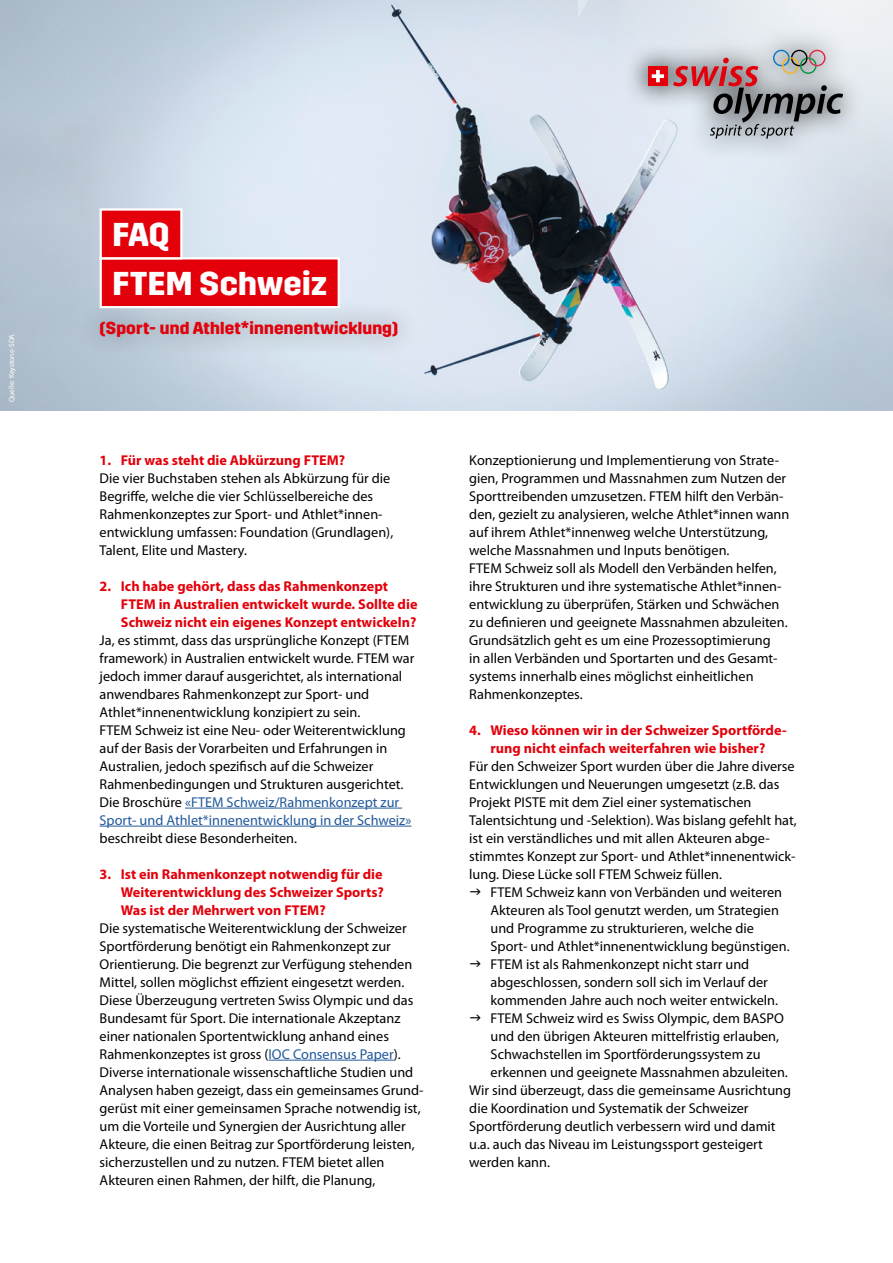
<style>
.page{position:relative;width:893px;height:1263px;background:#fff}
.page>*{position:absolute;margin:0;border:0;box-sizing:border-box;transform-origin:0 0}
.t1{font:700 33px "Trim";letter-spacing:.01em;color:#fff}
.t2{font:700 17.25px "Trim";letter-spacing:.01em;color:#e3000b}
.t3{font:14.25px/18px "Myriad Pro";color:#000}
.t4{font:700 14.25px/18px "Myriad Pro";color:#e3000b;text-align:center}
.t5{font:7.5px "Myriad Pro";color:#fff}
.s1{color:#22599b}
</style>
<div class="page">
<img style="left:0;top:0;width:893px;height:410px">
<hr style="left:185px;top:808px;width:217px;height:1px;background:#22599b">
<hr style="left:100px;top:826px;width:312px;height:1px;background:#22599b">
<hr style="left:269px;top:1060px;width:125px;height:1px;background:#22599b">
<div style="left:101px;top:258px;width:238px;height:49px;background:#e3000b"></div>
<div style="left:100px;top:257px;width:240px;height:51px;border:2px solid #fff"></div>
<div style="left:101px;top:209px;width:80px;height:49px;background:#e3000b"></div>
<div style="left:100px;top:208px;width:83px;height:51px;border:2px solid #fff"></div>
<div style="left:77px;top:299px;width:344px;height:60px;background:#000;opacity:.4"></div>
<svg style="left:578px;top:0;width:315px;height:281px;fill:#dee7f1"></svg>
<svg style="left:625px;top:27px;width:239px;height:132px;fill:#dfe6ee"></svg>
<div style="left:648px;top:66px;width:20px;height:20px;background:#e3000b"></div>
<svg style="left:652px;top:70px;width:12px;height:12px"></svg>
<svg style="left:673px;top:50px;width:170px;height:88px"></svg>
<p class="t5" style="left:8px;top:402px;width:69px;rotate:-90deg">Quelle: Keystone-SDA</p>
<h1 class="t1" style="left:112px;top:216px;width:59px">FAQ</h1>
<h1 class="t1" style="left:112px;top:265px;width:216px">FTEM Schweiz</h1>
<p class="t2" style="left:100px;top:318px;width:300px">(Sport- und Athlet*innenentwicklung)</p>
<p class="t4" style="left:100px;top:451px;width:247px">1. Für was steht die Abkürzung FTEM?</p>
<p class="t3" style="left:100px;top:469px;width:295px">Die vier Buchstaben stehen als Abkürzung für die Begriffe, welche die vier Schlüsselbereiche des Rahmenkonzeptes zur Sport- und Athlet*innen&shy;entwicklung umfassen: Foundation (Grundlagen), Talent, Elite und Mastery.</p>
<p class="t4" style="left:121px;top:577px;width:298px;text-align:left;text-indent:-21px">2. Ich habe gehört, dass das Rahmenkonzept<br>FTEM in Australien entwickelt wurde. Sollte die<br>Schweiz nicht ein eigenes Konzept entwickeln?</p>
<p class="t3" style="left:100px;top:631px;width:316px">Ja, es stimmt, dass das ursprüngliche Konzept (FTEM framework) in Australien entwickelt wurde. FTEM war jedoch immer darauf ausgerichtet, als international anwendbares Rahmenkonzept zur Sport- und Athlet*innenentwicklung konzipiert zu sein.<br>FTEM Schweiz ist eine Neu- oder Weiterentwicklung auf der Basis der Vorarbeiten und Erfahrungen in Australien, jedoch spezifisch auf die Schweizer Rahmenbedingungen und Strukturen ausgerichtet.<br>Die Broschüre <span class="s1">«FTEM Schweiz/Rahmenkonzept zur Sport- und Athlet*innenentwicklung in der Schweiz»</span></p>
<p class="t3" style="left:100px;top:829px;width:199px">beschreibt diese Besonderheiten.</p>
<p class="t4" style="left:121px;top:865px;width:265px;text-align:justify;text-indent:-21px">3. Ist ein Rahmenkonzept notwendig für die Weiterentwicklung des Schweizer Sports?<br>Was ist der Mehrwert von FTEM?</p>
<p class="t3" style="left:100px;top:919px;width:325px">Die systematische Weiterentwicklung der Schweizer Sportförderung benötigt ein Rahmenkonzept zur Orientierung. Die begrenzt zur Verfügung stehenden Mittel, sollen möglichst effizient eingesetzt werden.<br>Diese Überzeugung vertreten Swiss Olympic und das Bundesamt für Sport. Die internationale Akzeptanz einer nationalen Sportentwicklung anhand eines Rahmenkonzeptes ist gross (<span class="s1">IOC Consensus Paper</span>).<br>Diverse internationale wissenschaftliche Studien und Analysen haben gezeigt, dass ein gemeinsames Grund&shy;gerüst mit einer gemeinsamen Sprache notwendig ist, um die Vorteile und Synergien der Ausrichtung aller Akteure, die einen Beitrag zur Sportförderung leisten, sicherzustellen und zu nutzen. FTEM bietet allen Akteuren einen Rahmen, der hilft, die Planung,</p>
<p class="t3" style="left:469px;top:451px;width:322px">Konzeptionierung und Implementierung von Strate&shy;gien, Programmen und Massnahmen zum Nutzen der Sporttreibenden umzusetzen. FTEM hilft den Verbän&shy;den, gezielt zu analysieren, welche Athlet*innen wann auf ihrem Athlet*innenweg welche Unterstützung, welche Massnahmen und Inputs benötigen.<br>FTEM Schweiz soll als Modell den Verbänden helfen, ihre Strukturen und ihre systematische Athlet*innen&shy;entwicklung zu überprüfen, Stärken und Schwächen zu definieren und geeignete Massnahmen abzuleiten.<br>Grundsätzlich geht es um eine Prozessoptimierung<br>in allen Verbänden und Sportarten und des Gesamt&shy;systems innerhalb eines möglichst einheitlichen Rahmenkonzeptes.</p>
<p class="t4" style="left:469px;top:721px;width:319px">4. Wieso können wir in der Schweizer Sportförde&shy;rung nicht einfach weiterfahren wie bisher?</p>
<p class="t3" style="left:469px;top:757px;width:329px">Für den Schweizer Sport wurden über die Jahre diverse Entwicklungen und Neuerungen umgesetzt (z.B. das Projekt PISTE mit dem Ziel einer systematischen Talentsichtung und -Selektion). Was bislang gefehlt hat, ist ein verständliches und mit allen Akteuren abge&shy;stimmtes Konzept zur Sport- und Athlet*innenentwick&shy;lung. Diese Lücke soll FTEM Schweiz füllen.</p>
<p class="t3" style="left:491px;top:883px;width:293px">FTEM Schweiz kann von Verbänden und weiteren</p>
<p class="t3" style="left:491px;top:901px;width:290px">Akteuren als Tool genutzt werden, um Strategien</p>
<p class="t3" style="left:491px;top:919px;width:265px">und Programme zu strukturieren, welche die</p>
<p class="t3" style="left:491px;top:937px;width:301px">Sport- und Athlet*innenentwicklung begünstigen.</p>
<p class="t3" style="left:491px;top:955px;width:260px">FTEM ist als Rahmenkonzept nicht starr und</p>
<p class="t3" style="left:491px;top:973px;width:279px">abgeschlossen, sondern soll sich im Verlauf der</p>
<p class="t3" style="left:491px;top:991px;width:289px">kommenden Jahre auch noch weiter entwickeln.</p>
<p class="t3" style="left:491px;top:1009px;width:295px">FTEM Schweiz wird es Swiss Olympic, dem BASPO</p>
<p class="t3" style="left:491px;top:1027px;width:290px">und den übrigen Akteuren mittelfristig erlauben,</p>
<p class="t3" style="left:491px;top:1045px;width:271px">Schwachstellen im Sportförderungssystem zu</p>
<p class="t3" style="left:491px;top:1063px;width:299px">erkennen und geeignete Massnahmen abzuleiten.</p>
<p class="t3" style="left:469px;top:1081px;width:323px">Wir sind überzeugt, dass die gemeinsame Ausrichtung</p>
<p class="t3" style="left:469px;top:1099px;width:281px">die Koordination und Systematik der Schweizer</p>
<p class="t3" style="left:469px;top:1117px;width:308px">Sportförderung deutlich verbessern wird und damit</p>
<p class="t3" style="left:469px;top:1135px;width:295px">u.a. auch das Niveau im Leistungssport gesteigert</p>
<p class="t3" style="left:469px;top:1153px;width:82px">werden kann.</p>
</div>
